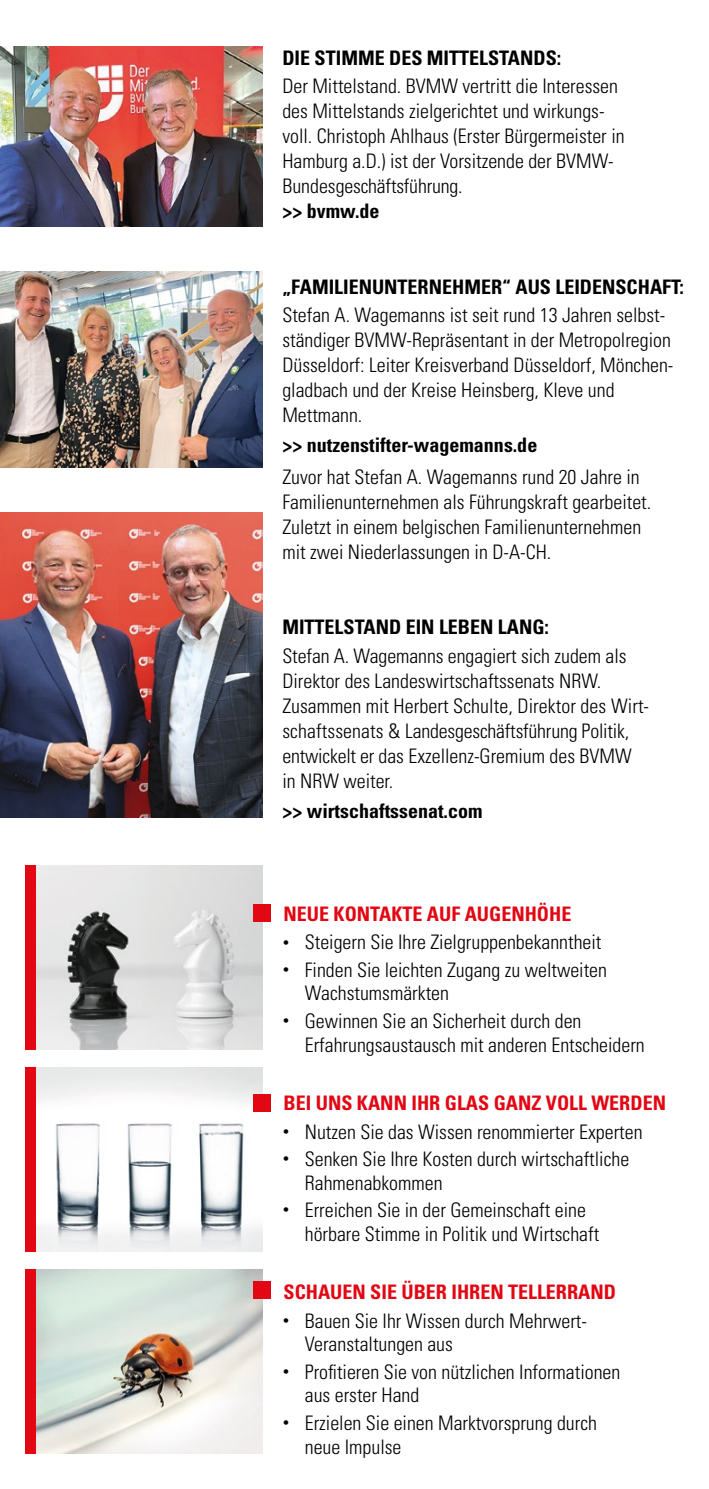
<style>
.page{position:relative;width:709px;height:1489px;background:#fff}
.page>*{position:absolute;margin:0;border:0;box-sizing:border-box;transform-origin:0 0}
.t1{font:300 condensed 20px/25px "Univers LT Std";color:#000}
.t2{font:700 condensed 20px "Univers LT Std";color:#000}
.t3{font:700 condensed 20px "Univers LT Std";color:#e30613}
.s1{font-weight:700;font-size:12.5px}
</style>
<div class="page">
<img style="left:0;top:46px;width:262px;height:180px">
<img style="left:0;top:271px;width:262px;height:196px">
<img style="left:35px;top:1067px;width:227px;height:184px">
<div style="left:25px;top:1067px;width:10px;height:184px;background:#e30613"></div>
<img style="left:35px;top:1269px;width:227px;height:184px">
<div style="left:25px;top:1269px;width:10px;height:184px;background:#e30613"></div>
<div style="left:253px;top:1281px;width:18px;height:18px;background:#e30613"></div>
<div style="left:253px;top:1093px;width:18px;height:18px;background:#e30613"></div>
<img style="left:35px;top:865px;width:227px;height:184px">
<div style="left:25px;top:865px;width:10px;height:184px;background:#e30613"></div>
<div style="left:253px;top:904px;width:18px;height:17px;background:#e30613"></div>
<img style="left:0;top:512px;width:262px;height:305px">
<p class="t2" style="left:282px;top:45px;width:280px">DIE STIMME DES MITTELSTANDS:</p>
<p class="t1" style="left:282px;top:74px;width:344px">Der Mittelstand. BVMW vertritt die Interessen des Mittelstands zielgerichtet und wirkungs&shy;voll. Christoph Ahlhaus (Erster Bürgermeister in Hamburg a.D.) ist der Vorsitzende der BVMW-Bundesgeschäftsführung.</p>
<p class="t2" style="left:282px;top:199px;width:99px">&gt;&gt; bvmw.de</p>
<p class="t2" style="left:282px;top:274px;width:403px">„FAMILIENUNTERNEHMER“ AUS LEIDENSCHAFT:</p>
<p class="t1" style="left:282px;top:303px;width:392px">Stefan A. Wagemanns ist seit rund 13 Jahren selbst&shy;ständiger BVMW-Repräsentant in der Metropolregion Düsseldorf: Leiter Kreisverband Düsseldorf, Mönchen&shy;gladbach und der Kreise Heinsberg, Kleve und Mettmann.</p>
<p class="t2" style="left:282px;top:433px;width:256px">&gt;&gt; nutzenstifter-wagemanns.de</p>
<p class="t1" style="left:282px;top:464px;width:370px">Zuvor hat Stefan A. Wagemanns rund 20 Jahre in Familienunternehmen als Führungskraft gearbeitet.<br>Zuletzt in einem belgischen Familienunternehmen mit zwei Niederlassungen in D-A-CH.</p>
<p class="t2" style="left:282px;top:614px;width:268px">MITTELSTAND EIN LEBEN LANG:</p>
<p class="t1" style="left:282px;top:643px;width:368px">Stefan A. Wagemanns engagiert sich zudem als Direktor des Landeswirtschaftssenats NRW.<br>Zusammen mit Herbert Schulte, Direktor des Wirt&shy;schaftssenats &amp; Landesgeschäftsführung Politik, entwickelt er das Exzellenz-Gremium des BVMW in NRW weiter.</p>
<p class="t2" style="left:282px;top:798px;width:201px">&gt;&gt; wirtschaftssenat.com</p>
<p class="t3" style="left:283px;top:901px;width:289px">NEUE KONTAKTE AUF AUGENHÖHE</p>
<p class="t1" style="left:283px;top:929px;width:319px"><span class="s1">•</span> Steigern Sie Ihre Zielgruppenbekanntheit</p>
<p class="t1" style="left:305px;top:957px;width:304px;line-height:23.8px;text-indent:-21px"><span class="s1">•</span> Finden Sie leichten Zugang zu weltweiten<br>Wachstumsmärkten</p>
<p class="t1" style="left:305px;top:1008px;width:341px;line-height:23.8px;text-indent:-21px"><span class="s1">•</span> Gewinnen Sie an Sicherheit durch den<br>Erfahrungsaustausch mit anderen Entscheidern</p>
<p class="t3" style="left:283px;top:1090px;width:384px">BEI UNS KANN IHR GLAS GANZ VOLL WERDEN</p>
<p class="t1" style="left:283px;top:1118px;width:360px"><span class="s1">•</span> Nutzen Sie das Wissen renommierter Experten</p>
<p class="t1" style="left:305px;top:1146px;width:326px;line-height:23.8px;text-indent:-21px"><span class="s1">•</span> Senken Sie Ihre Kosten durch wirtschaftliche<br>Rahmenabkommen</p>
<p class="t1" style="left:305px;top:1197px;width:296px;line-height:23.8px;text-indent:-21px"><span class="s1">•</span> Erreichen Sie in der Gemeinschaft eine hörbare Stimme in Politik und Wirtschaft</p>
<p class="t3" style="left:283px;top:1279px;width:334px">SCHAUEN SIE ÜBER IHREN TELLERRAND</p>
<p class="t1" style="left:305px;top:1308px;width:284px;line-height:23.8px;text-indent:-21px"><span class="s1">•</span> Bauen Sie Ihr Wissen durch Mehrwert-<br>Veranstaltungen aus</p>
<p class="t1" style="left:305px;top:1359px;width:317px;line-height:23.8px;text-indent:-21px"><span class="s1">•</span> Profitieren Sie von nützlichen Informationen aus erster Hand</p>
<p class="t1" style="left:305px;top:1410px;width:294px;line-height:23.8px;text-indent:-21px"><span class="s1">•</span> Erzielen Sie einen Marktvorsprung durch neue Impulse</p>
</div>
